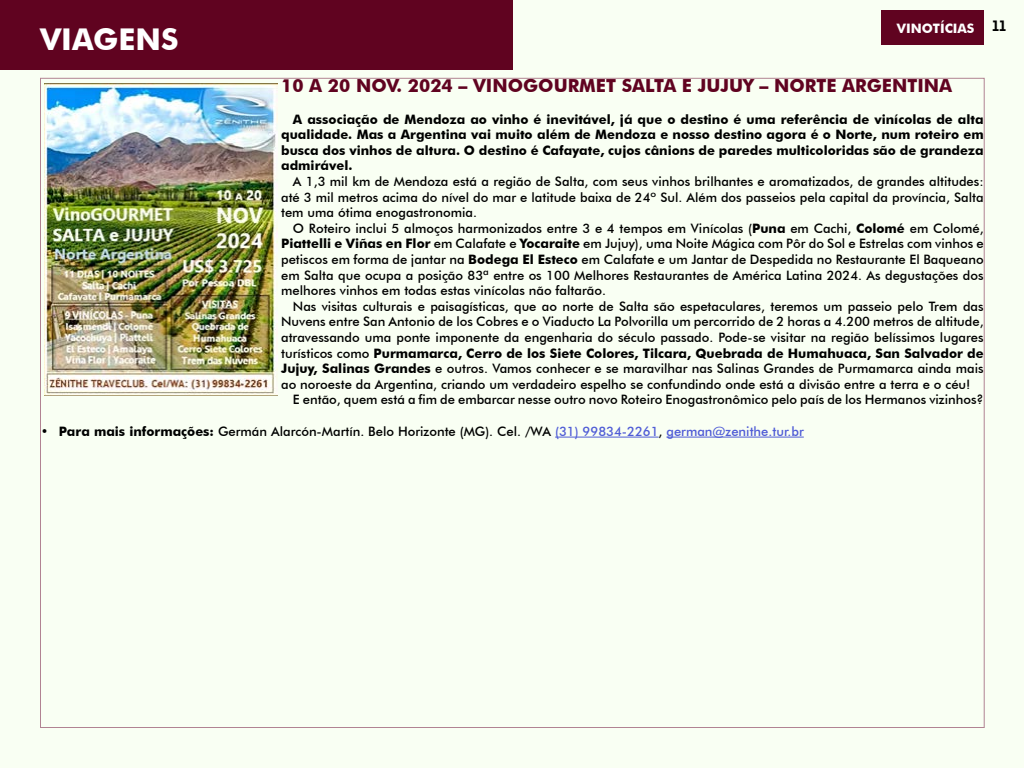
<style>
.page{position:relative;width:1024px;height:768px;background:#f9fff3}
.page>*{position:absolute;margin:0;border:0;box-sizing:border-box;transform-origin:0 0}
.t1{font:700 30px "Futura BT";color:#fff}
.t2{font:700 18px "Futura BT";color:#600320}
.t3{font:500 13px/15.6px "Futura BT";color:#000;text-align:justify}
.t4{font:700 13px/15.6px "Futura BT";color:#000;text-align:justify}
.t5{font:700 13px "Futura BT";color:#fff}
.s1{font-weight:700}
.s2{color:#4f5cd6}
</style>
<div class="page">
<div style="left:882px;top:10px;width:102px;height:34px;background:#600320"></div>
<div style="left:0;top:0;width:513px;height:70px;background:#600320"></div>
<hr style="left:555px;top:437px;width:104px;height:1px;background:#4f5cd6">
<hr style="left:666px;top:437px;width:138px;height:1px;background:#4f5cd6">
<img style="left:44px;top:84px;width:233px;height:312px">
<h1 class="t1" style="left:40px;top:21px;width:140px">VIAGENS</h1>
<p class="t5" style="left:897px;top:21px;width:111px">VINOTÍCIAS <sup>11</sup></p>
<h2 class="t2" style="left:281px;top:75px;width:673px">10 A 20 NOV. 2024 – VINOGOURMET SALTA E JUJUY – NORTE ARGENTINA</h2>
<p class="t4" style="left:281px;top:111px;width:704px;text-indent:12px">A associação de Mendoza ao vinho é inevitável, já que o destino é uma referência de vinícolas de alta qualidade. Mas a Argentina vai muito além de Mendoza e nosso destino agora é o Norte, num roteiro em busca dos vinhos de altura. O destino é Cafayate, cujos cânions de paredes multicoloridas são de grandeza admirável.</p>
<p class="t3" style="left:281px;top:174px;width:704px;text-indent:12px">A 1,3 mil km de Mendoza está a região de Salta, com seus vinhos brilhantes e aromatizados, de grandes altitudes: até 3 mil metros acima do nível do mar e latitude baixa de 24º Sul. Além dos passeios pela capital da província, Salta tem uma ótima enogastronomia.</p>
<p class="t3" style="left:281px;top:220px;width:704px;text-indent:12px">O Roteiro inclui 5 almoços harmonizados entre 3 e 4 tempos em Vinícolas (<span class="s1">Puna</span> em Cachi, <span class="s1">Colomé</span> em Colomé, <span class="s1">Piattelli e Viñas en Flor</span> em Calafate e <span class="s1">Yocaraite</span> em Jujuy), uma Noite Mágica com Pôr do Sol e Estrelas com vinhos e petiscos em forma de jantar na <span class="s1">Bodega El Esteco</span> em Calafate e um Jantar de Despedida no Restaurante El Baqueano em Salta que ocupa a posição 83ª entre os 100 Melhores Restaurantes de América Latina 2024. As degustações dos melhores vinhos em todas estas vinícolas não faltarão.</p>
<p class="t3" style="left:281px;top:298px;width:704px;text-indent:12px">Nas visitas culturais e paisagísticas, que ao norte de Salta são espetaculares, teremos um passeio pelo Trem das Nuvens entre San Antonio de los Cobres e o Viaducto La Polvorilla um percorrido de 2 horas a 4.200 metros de altitude, atravessando uma ponte imponente da engenharia do século passado. Pode-se visitar na região belíssimos lugares turísticos como <span class="s1">Purmamarca, Cerro de los Siete Colores, Tilcara, Quebrada de Humahuaca, San Salvador de Jujuy, Salinas Grandes</span> e outros. Vamos conhecer e se maravilhar nas Salinas Grandes de Purmamarca ainda mais ao noroeste da Argentina, criando um verdadeiro espelho se confundindo onde está a divisão entre a terra e o céu!</p>
<p class="t3" style="left:293px;top:392px;width:692px">E então, quem está a fim de embarcar nesse outro novo Roteiro Enogastronômico pelo país de los Hermanos vizinhos?</p>
<p class="t3" style="left:41px;top:423px;width:764px"><span class="s1">• Para mais informações:</span> Germán Alarcón-Martín. Belo Horizonte (MG). Cel. /WA <span class="s2">(31) 99834-2261</span>, <span class="s2">german@zenithe.tur.br</span></p>
</div>
